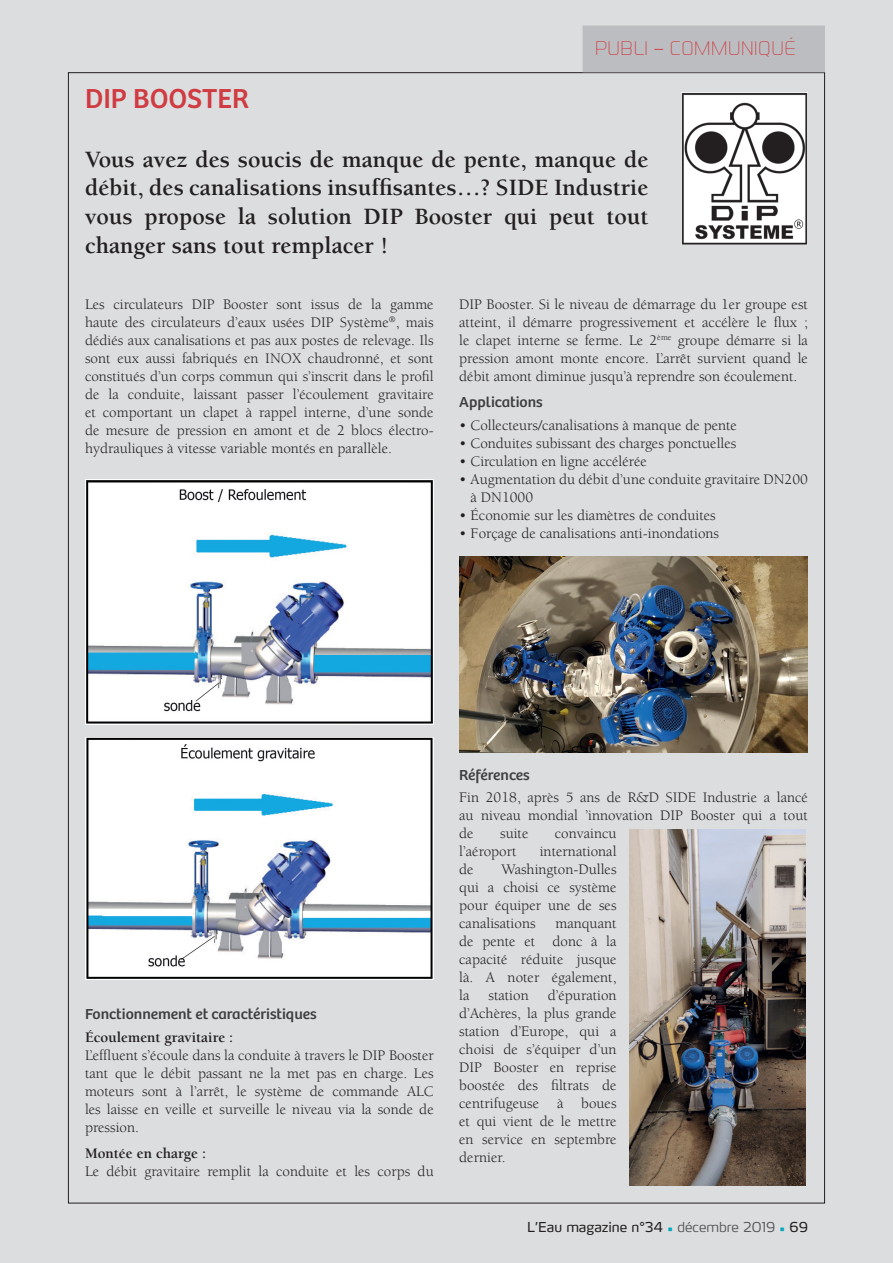
<style>
.page{position:relative;width:893px;height:1263px;background:#dcdddf}
.page>*{position:absolute;margin:0;border:0;box-sizing:border-box;transform-origin:0 0}
.t1{font:28.5px "Bree";color:#cf3b41}
.t2{font:700 24px/28.8px "Berkeley";color:#231f20;text-align:justify}
.t3{font:300 19.5px "Continuum";letter-spacing:.03em;color:#cf3b41}
.t4{font:15px/18px "Berkeley";color:#231f20;text-align:justify}
.t5{font:15px "Bree";color:#3e3e3f;scale:1.05 1}
.t6{font:700 15px "Berkeley";color:#231f20}
.t7{font:13.5px "Yara Max LF";color:#231f20}
.s1{color:#04a8be}
.s2{font-weight:300;color:#57585a}
</style>
<div class="page">
<div style="left:583px;top:26px;width:242px;height:46px;background:#bcbdc0"></div>
<img style="left:681px;top:92px;width:126px;height:152px">
<img style="left:629px;top:829px;width:177px;height:356px">
<img style="left:459px;top:556px;width:349px;height:196px">
<img style="left:85px;top:737px;width:349px;height:243px">
<img style="left:85px;top:480px;width:349px;height:244px">
<h1 class="t1" style="left:85px;top:82px;width:165px">DIP BOOSTER</h1>
<h3 class="t3" style="left:595px;top:37px;width:202px">PUBLI – COMMUNIQUÉ</h3>
<h2 class="t2" style="left:85px;top:145px;width:565px">Vous avez des soucis de manque de pente, manque de débit, des canalisations insuffisantes…? SIDE Industrie vous propose la solution DIP Booster qui peut tout changer sans tout remplacer !</h2>
<p class="t4" style="left:85px;top:295px;width:350px">Les circulateurs DIP Booster sont issus de la gamme haute des circulateurs d’eaux usées DIP Système<sup>®</sup>, mais dédiés aux canalisations et pas aux postes de relevage. Ils sont eux aussi fabriqués en INOX chaudronné, et sont constitués d’un corps commun qui s’inscrit dans le profil de la conduite, laissant passer l’écoulement gravitaire et comportant un clapet à rappel interne, d’une sonde de mesure de pression en amont et de 2 blocs électro&shy;hydrauliques à vitesse variable montés en parallèle.</p>
<p class="t4" style="left:459px;top:295px;width:350px">DIP Booster. Si le niveau de démarrage du 1er groupe est atteint, il démarre progressivement et accélère le flux ; le clapet interne se ferme. Le 2<sup>ème</sup> groupe démarre si la pression amont monte encore. L’arrêt survient quand le débit amont diminue jusqu’à reprendre son écoulement.</p>
<p class="t5" style="left:459px;top:394px;width:81px">Applications</p>
<p class="t4" style="left:459px;top:416px;width:279px">• Collecteurs/canalisations à manque de pente</p>
<p class="t4" style="left:459px;top:434px;width:279px">• Conduites subissant des charges ponctuelles</p>
<p class="t4" style="left:459px;top:452px;width:189px">• Circulation en ligne accélérée</p>
<p class="t4" style="left:471px;top:470px;width:339px;text-indent:-11px">• Augmentation du débit d’une conduite gravitaire DN200 à DN1000</p>
<p class="t4" style="left:459px;top:506px;width:258px">• Économie sur les diamètres de conduites</p>
<p class="t4" style="left:459px;top:524px;width:261px">• Forçage de canalisations anti-inondations</p>
<p class="t5" style="left:85px;top:1006px;width:222px">Fonctionnement et caractéristiques</p>
<p class="t6" style="left:85px;top:1029px;width:150px">Écoulement gravitaire :</p>
<p class="t4" style="left:85px;top:1046px;width:350px">L’effluent s’écoule dans la conduite à travers le DIP Booster tant que le débit passant ne la met pas en charge. Les moteurs sont à l’arrêt, le système de commande ALC les laisse en veille et surveille le niveau via la sonde de pression.</p>
<p class="t6" style="left:85px;top:1145px;width:123px">Montée en charge :</p>
<p class="t4" style="left:85px;top:1163px;width:350px">Le débit gravitaire remplit la conduite et les corps du</p>
<p class="t5" style="left:459px;top:766px;width:69px">Références</p>
<p class="t4" style="left:459px;top:789px;width:350px">Fin 2018, après 5 ans de R&amp;D SIDE Industrie a lancé au niveau mondial ’innovation DIP Booster qui a tout de</p>
<p class="t4" style="left:500px;top:825px;width:30px">suite</p>
<p class="t4" style="left:555px;top:825px;width:63px">convaincu</p>
<p class="t4" style="left:459px;top:843px;width:59px">l’aéroport</p>
<p class="t4" style="left:540px;top:843px;width:78px">international</p>
<p class="t4" style="left:459px;top:861px;width:16px">de</p>
<p class="t4" style="left:459px;top:861px;width:159px;text-indent:42px">Washington-Dulles qui a choisi ce système pour équiper une de ses canalisations</p>
<p class="t4" style="left:459px;top:915px;width:159px;text-indent:96px">manquant de pente et donc à la capacité réduite jusque là. A noter également, la</p>
<p class="t4" style="left:459px;top:987px;width:159px;text-indent:88px">d’épuration d’Achères, la plus grande station d’Europe, qui a choisi de s’équiper d’un DIP Booster en reprise boostée des filtrats de centrifugeuse à boues et qui vient de le mettre en service en septembre dernier.</p>
<p class="t4" style="left:488px;top:987px;width:42px">station</p>
<p class="t7" style="left:527px;top:1219px;width:282px">L’Eau magazine n°34 <span class="s1">•</span> <span class="s2">décembre 2019</span> <span class="s1">•</span> 69</p>
</div>
